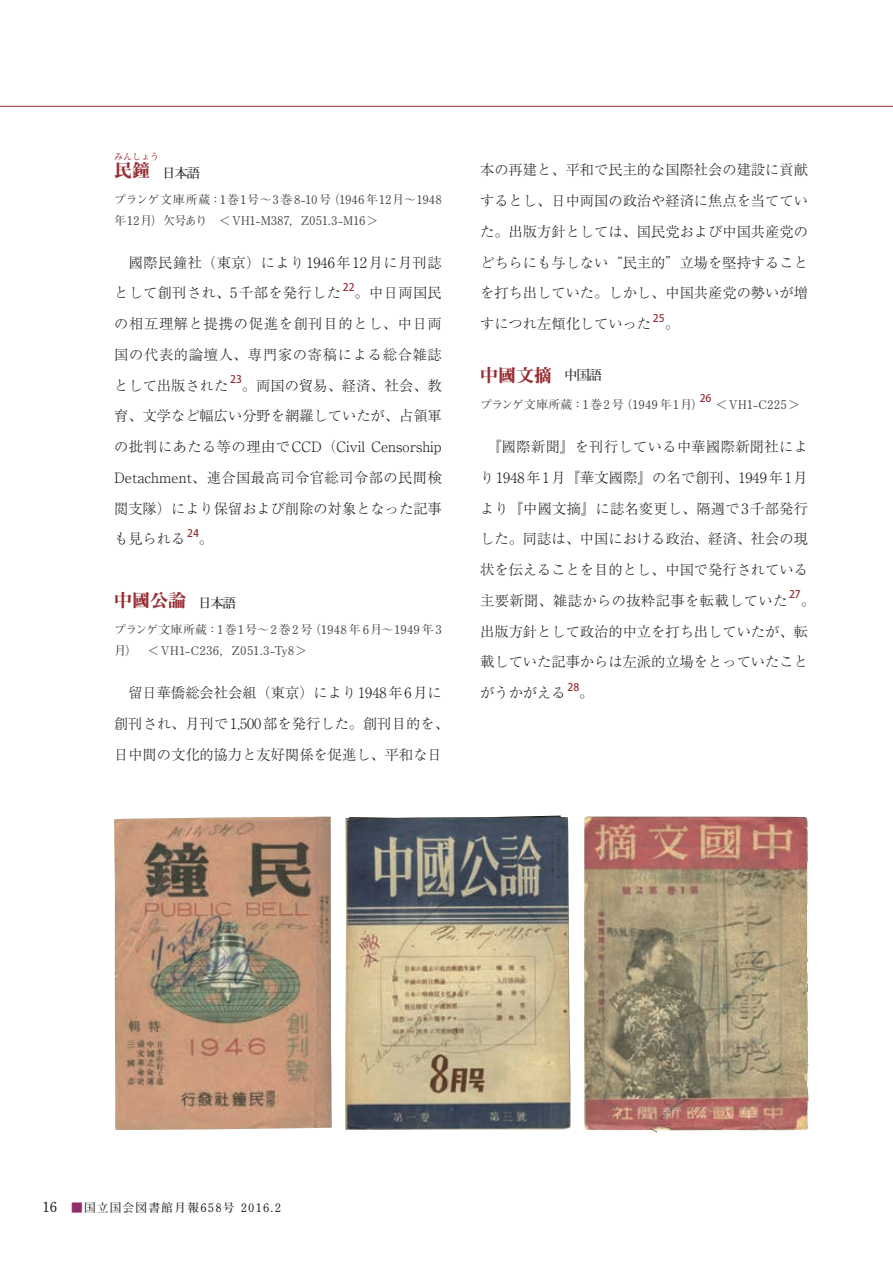
<style>
.page{position:relative;width:893px;height:1263px;background:#fff}
.page>*{position:absolute;margin:0;border:0;box-sizing:border-box;transform-origin:0 0}
.t1{font:18px "Midashi Min Pro MA31";color:#962e33}
.t2{font:300 14.25px/30.8px "Ryumin Pro";color:#231f20;text-align:justify}
.t3{font:300 14.25px/30.8px "Ryumin Pro";letter-spacing:.03em;color:#231f20}
.t4{font:700 13.5px "Futo Min A101 Pro";color:#231f20}
.t5{font:700 12px/21px "Futo Min A101 Pro";letter-spacing:.015em;color:#4b4c4d}
.t6{font:700 11.7px "Futo Min A101 Pro";letter-spacing:.1em;color:#231f20}
.t7{font:500 10.5px "Koz Go Pro";color:#962e33}
.t8{font:9px "Midashi Min Pro MA31";color:#962e33}
.s1{font-family:"Midashi Min Pro MA31";font-weight:400;font-size:18px;color:#962e33}
.s2{font-family:"Futo Min A101 Pro";font-weight:700;font-size:13.5px;color:#231f20}
.s3{font-size:13.8px}
.s4{color:#932b69}
</style>
<div class="page">
<hr style="left:0;top:106px;width:893px;height:1px;background:#962e33">
<img style="left:345px;top:815px;width:225px;height:315px">
<img style="left:584px;top:817px;width:224px;height:315px">
<img style="left:114px;top:817px;width:218px;height:313px">
<p class="t8" style="left:114px;top:149px;width:46px">みんしょう</p>
<p class="t4" style="left:132px;top:162px;width:69px"><span class="s1">鐘</span>　日本語</p>
<p class="t5" style="left:114px;top:187px;width:329px">プランゲ文庫所蔵：1巻1号～3巻8-10号（1946年12月～1948年12月）欠号あり　＜VH1-M387，Z051.3-M16＞</p>
<p class="t3" style="left:114px;top:246px;width:329px">　國際民鐘社（東京）により1946年12月に月刊誌として創刊され、5千部を発行した</p>
<p class="t1" style="left:114px;top:156px;width:19px">民</p>
<p class="t7" style="left:343px;top:280px;width:13px">22</p>
<p class="t2" style="left:114px;top:276px;width:329px;text-indent:240px">。中日両国民の相互理解と提携の促進を創刊目的とし、中日両国の代表的論壇人、専門家の寄稿による総合雑誌として出版された</p>
<p class="t7" style="left:230px;top:373px;width:13px">23</p>
<p class="t2" style="left:114px;top:369px;width:329px;text-indent:128px">。両国の貿易、経済、社会、教育、文学など幅広い分野を網羅していたが、占領軍の批判にあたる等の理由でCCD（Civil Censorship Detachment、連合国最高司令官総司令部の民間検閲支隊）により保留および削除の対象となった記事も見られる</p>
<p class="t7" style="left:187px;top:526px;width:13px">24</p>
<p class="t2" style="left:199px;top:522px;width:16px">。</p>
<p class="t1" style="left:114px;top:587px;width:123px">中國公論<span class="s2">　日本語</span></p>
<p class="t5" style="left:114px;top:618px;width:329px">プランゲ文庫所蔵：1巻1号～2巻2号（1948年6月～1949年3月）　 ＜VH1-C236，Z051.3-Ty8＞</p>
<p class="t2" style="left:114px;top:676px;width:336px;text-align:left">　留日華僑総会社会組（東京）により1948年6月に創刊され、月刊で1,500部を発行した。創刊目的を、日中間の文化的協力と友好関係を促進し、平和な日</p>
<p class="t2" style="left:480px;top:153px;width:329px">本の再建と、平和で民主的な国際社会の建設に貢献するとし、日中両国の政治や経済に焦点を当てていた。出版方針としては、国民党および中国共産党のどちらにも与しない“民主的”立場を堅持することを打ち出していた。しかし、中国共産党の勢いが増すにつれ左傾化していった</p>
<p class="t7" style="left:653px;top:311px;width:13px">25</p>
<p class="t2" style="left:665px;top:307px;width:16px">。</p>
<p class="t1" style="left:480px;top:361px;width:123px">中國文摘<span class="s2">　中国語</span></p>
<p class="t5" style="left:480px;top:392px;width:225px">プランゲ文庫所蔵：1巻2号（1949年1月）</p>
<p class="t7" style="left:700px;top:392px;width:13px">26</p>
<p class="t5" style="left:715px;top:392px;width:86px">＜VH1-C225＞</p>
<p class="t2" style="left:480px;top:430px;width:329px">　『國際新聞』を刊行している中華國際新聞社により1948年1月『華文國際』の名で創刊、1949年1月より『中國文摘』に誌名変更し、隔週で3千部発行した。同誌は、中国における政治、経済、社会の現状を伝えることを目的とし、中国で発行されている主要新聞、雑誌からの抜粋記事を転載していた</p>
<p class="t7" style="left:789px;top:588px;width:13px">27</p>
<p class="t2" style="left:480px;top:584px;width:336px;text-align:left;text-indent:321px">。出版方針として政治的中立を打ち出していたが、転載していた記事からは左派的立場をとっていたことがうかがえる</p>
<p class="t7" style="left:567px;top:680px;width:13px">28</p>
<p class="t2" style="left:579px;top:676px;width:16px">。</p>
<p class="t6" style="left:43px;top:1198px;width:240px"><span class="s3">16　</span><span class="s4">■</span>国立国会図書館月報658号 2016.2</p>
</div>
